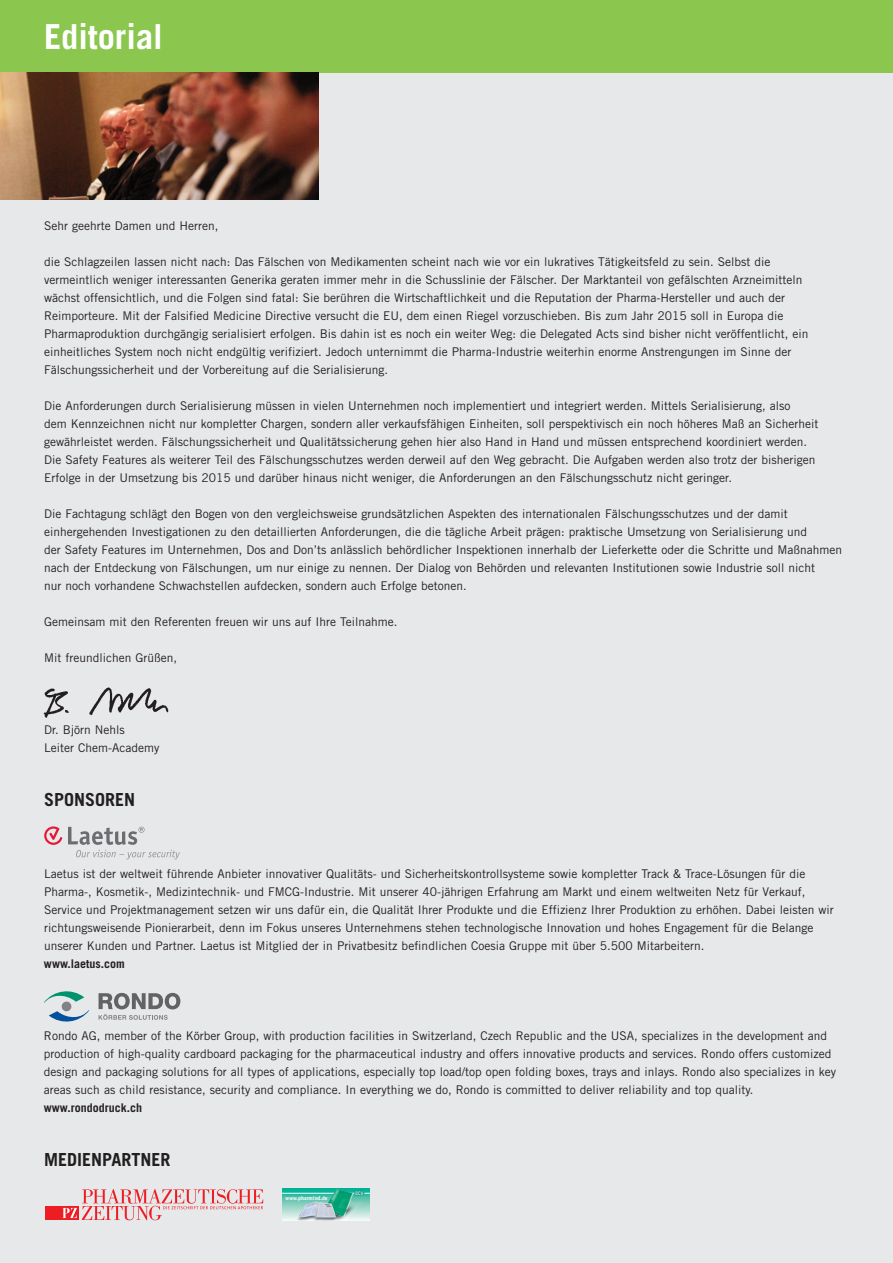
<style>
.page{position:relative;width:893px;height:1263px;background:#e7e8e9}
.page>*{position:absolute;margin:0;border:0;box-sizing:border-box;transform-origin:0 0}
.t1{font:700 34.5px "Trade Gothic";color:#fff}
.t2{font:700 18px "Trade Gothic";color:#231f20}
.t3{font:12px/18px "Trade Gothic";color:#231f20}
.t4{font:700 12px "Trade Gothic";color:#231f20}
.t5{font:6.9px "Trade Gothic Cond Eighteen";color:#fff}
.t6{font:700 5.55px "Officina Sans LT";color:#fff}
</style>
<div class="page">
<div style="left:0;top:0;width:893px;height:72px;background:#8bc74f"></div>
<img style="left:43px;top:687px;width:126px;height:31px">
<svg style="left:44px;top:826px;width:18px;height:19px"></svg>
<svg style="left:68px;top:827px;width:112px;height:32px"></svg>
<img style="left:0;top:72px;width:319px;height:128px">
<svg style="left:44px;top:991px;width:45px;height:30px"></svg>
<svg style="left:99px;top:993px;width:81px;height:27px"></svg>
<div style="left:46px;top:1206px;width:33px;height:14px;background:#ee1d23"></div>
<svg style="left:63px;top:1189px;width:200px;height:31px"></svg>
<svg style="left:283px;top:1188px;width:86px;height:32px"></svg>
<img style="left:352px;top:1188px;width:17px;height:13px">
<hr style="left:283px;top:1193px;width:71px;height:1px;background:#fff">
<img style="left:342px;top:1218px;width:22px;height:2px">
<img style="left:324px;top:1189px;width:29px;height:12px">
<img style="left:294px;top:1209px;width:20px;height:11px">
<img style="left:314px;top:1218px;width:28px;height:2px">
<svg style="left:336px;top:1201px;width:28px;height:17px"></svg>
<img style="left:298px;top:1201px;width:38px;height:17px">
<h1 class="t1" style="left:44px;top:15px;width:120px">Editorial</h1>
<p class="t3" style="left:44px;top:216px;width:176px">Sehr geehrte Damen und Herren,</p>
<p class="t3" style="left:44px;top:252px;width:766px">die Schlagzeilen lassen nicht nach: Das Fälschen von Medikamenten scheint nach wie vor ein lukratives Tätigkeitsfeld zu sein. Selbst die vermeintlich weniger interessanten Generika geraten immer mehr in die Schusslinie der Fälscher. Der Marktanteil von gefälschten Arzneimitteln wächst offensichtlich, und die Folgen sind fatal: Sie berühren die Wirtschaftlichkeit und die Reputation der Pharma-Hersteller und auch der Reimporteure. Mit der Falsified Medicine Directive versucht die EU, dem einen Riegel vorzuschieben. Bis zum Jahr 2015 soll in Europa die Pharmaproduktion durchgängig serialisiert erfolgen. Bis dahin ist es noch ein weiter Weg: die Delegated Acts sind bisher nicht veröffentlicht, ein einheitliches System noch nicht endgültig verifiziert. Jedoch unternimmt die Pharma-Industrie weiterhin enorme Anstrengungen im Sinne der Fälschungssicherheit und der Vorbereitung auf die Serialisierung.</p>
<p class="t3" style="left:44px;top:396px;width:776px">Die Anforderungen durch Serialisierung müssen in vielen Unternehmen noch implementiert und integriert werden. Mittels Serialisierung, also<br>dem Kennzeichnen nicht nur kompletter Chargen, sondern aller verkaufsfähigen Einheiten, soll perspektivisch ein noch höheres Maß an Sicherheit gewährleistet werden. Fälschungssicherheit und Qualitätssicherung gehen hier also Hand in Hand und müssen entsprechend koordiniert werden.<br>Die Safety Features als weiterer Teil des Fälschungsschutzes werden derweil auf den Weg gebracht. Die Aufgaben werden also trotz der bisherigen Erfolge in der Umsetzung bis 2015 und darüber hinaus nicht weniger, die Anforderungen an den Fälschungsschutz nicht geringer.</p>
<p class="t3" style="left:44px;top:504px;width:800px">Die Fachtagung schlägt den Bogen von den vergleichsweise grundsätzlichen Aspekten des internationalen Fälschungsschutzes und der damit einhergehenden Investigationen zu den detaillierten Anforderungen, die die tägliche Arbeit prägen: praktische Umsetzung von Serialisierung und<br>der Safety Features im Unternehmen, Dos and Don’ts anlässlich behördlicher Inspektionen innerhalb der Lieferkette oder die Schritte und Maßnahmen nach der Entdeckung von Fälschungen, um nur einige zu nennen. Der Dialog von Behörden und relevanten Institutionen sowie Industrie soll nicht<br>nur noch vorhandene Schwachstellen aufdecken, sondern auch Erfolge betonen.</p>
<p class="t3" style="left:44px;top:612px;width:355px">Gemeinsam mit den Referenten freuen wir uns auf Ihre Teilnahme.</p>
<p class="t3" style="left:44px;top:648px;width:135px">Mit freundlichen Grüßen,</p>
<p class="t3" style="left:44px;top:720px;width:117px">Dr. Björn Nehls<br>Leiter Chem-Academy</p>
<h2 class="t2" style="left:44px;top:788px;width:93px">SPONSOREN</h2>
<p class="t3" style="left:44px;top:864px;width:791px">Laetus ist der weltweit führende Anbieter innovativer Qualitäts- und Sicherheitskontrollsysteme sowie kompletter Track &amp; Trace-Lösungen für die Pharma-, Kosmetik-, Medizintechnik- und FMCG-Industrie. Mit unserer 40-jährigen Erfahrung am Markt und einem weltweiten Netz für Verkauf, Service und Projektmanagement setzen wir uns dafür ein, die Qualität Ihrer Produkte und die Effizienz Ihrer Produktion zu erhöhen. Dabei leisten wir richtungsweisende Pionierarbeit, denn im Fokus unseres Unternehmens stehen technologische Innovation und hohes Engagement für die Belange unserer Kunden und Partner. Laetus ist Mitglied der in Privatbesitz befindlichen Coesia Gruppe mit über 5.500 Mitarbeitern.</p>
<p class="t4" style="left:44px;top:956px;width:82px">www.laetus.com</p>
<p class="t3" style="left:44px;top:1026px;width:794px">Rondo AG, member of the Körber Group, with production facilities in Switzerland, Czech Republic and the USA, specializes in the development and production of high-quality cardboard packaging for the pharmaceutical industry and offers innovative products and services. Rondo offers customized design and packaging solutions for all types of applications, especially top load/top open folding boxes, trays and inlays. Rondo also specializes in key areas such as child resistance, security and compliance. In everything we do, Rondo is committed to deliver reliability and top quality.</p>
<p class="t4" style="left:44px;top:1100px;width:100px">www.rondodruck.ch</p>
<h2 class="t2" style="left:44px;top:1148px;width:128px">MEDIENPARTNER</h2>
<p class="t6" style="left:286px;top:1196px;width:43px">www.pharmind.de</p>
<p class="t5" style="left:356px;top:1189px;width:10px">ecv</p>
</div>
